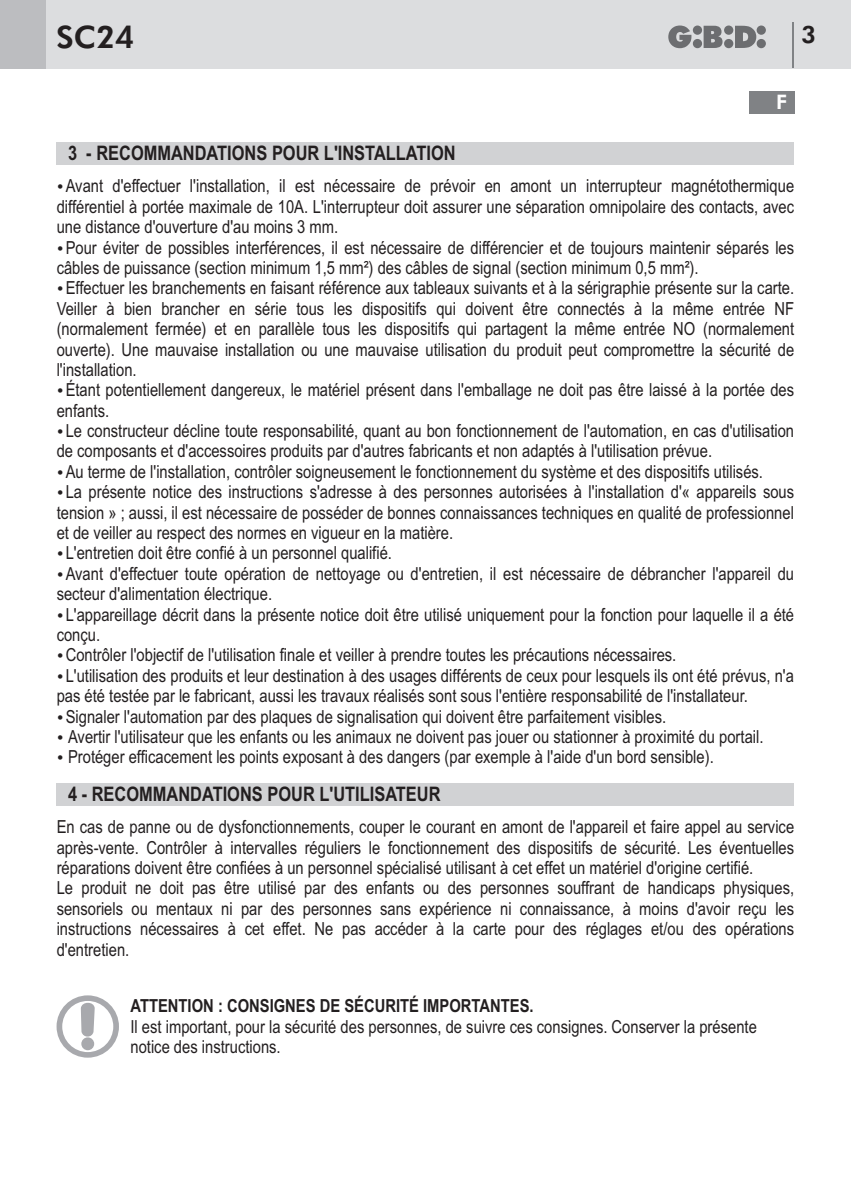
<style>
.page{position:relative;width:851px;height:1191px;background:#fff}
.page>*{position:absolute;margin:0;border:0;box-sizing:border-box;transform-origin:0 0}
.t1{font:800 31px "Futura BT";color:#231f20}
.t2{font:800 24px "Futura BT";color:#231f20}
.t3{font:700 20px "Arial Narrow";color:#231f20}
.t4{font:800 20px "Futura BT";color:#fff}
.t5{font:18px/20.4px "Arial Narrow";color:#231f20}
.t6{font:700 18px "Arial Narrow";color:#231f20}
.t7{font:15.4px "Wingdings";color:#231f20}
</style>
<div class="page">
<div style="left:0;top:0;width:850px;height:68px;background:#dcdddf"></div>
<div style="left:0;top:0;width:45px;height:68px;background:#bcbdc0"></div>
<svg style="left:668px;top:26px;width:97px;height:22px"></svg>
<hr style="left:792px;top:23px;width:2px;height:45px;background:#808285">
<div style="left:748px;top:91px;width:46px;height:22px;background:#808285"></div>
<div style="left:57px;top:142px;width:737px;height:22px;background:#d1d2d4"></div>
<div style="left:57px;top:782px;width:737px;height:23px;background:#d1d2d4"></div>
<svg style="left:80px;top:1002px;width:15px;height:48px"></svg>
<div style="left:57px;top:995px;width:62px;height:62px;border:6px solid #a8a9ad;border-radius:50%"></div>
<h1 class="t1" style="left:56px;top:24px;width:79px">SC24</h1>
<h2 class="t2" style="left:801px;top:24px;width:16px">3</h2>
<p class="t3" style="left:68px;top:146px;width:389px">3 - RECOMMANDATIONS POUR L'INSTALLATION</p>
<p class="t4" style="left:776px;top:94px;width:12px">F</p>
<p class="t5" style="left:57px;top:177px;width:738px;text-align:justify">•Avant d'effectuer l'installation, il est nécessaire de prévoir en amont un interrupteur magnétothermique différentiel à portée maximale de 10A. L'interrupteur doit assurer une séparation omnipolaire des contacts, avec une distance d'ouverture d'au moins 3 mm.</p>
<p class="t5" style="left:57px;top:239px;width:738px">•Pour éviter de possibles interférences, il est nécessaire de différencier et de toujours maintenir séparés les câbles de puissance (section minimum 1,5 mm²) des câbles de signal (section minimum 0,5 mm²).</p>
<p class="t5" style="left:57px;top:279px;width:739px;text-align:justify">•Effectuer les branchements en faisant référence aux tableaux suivants et à la sérigraphie présente sur la carte.<br>Veiller à bien brancher en série tous les dispositifs qui doivent être connectés à la même entrée NF (normalement fermée) et en parallèle tous les dispositifs qui partagent la même entrée NO (normalement ouverte). Une mauvaise installation ou une mauvaise utilisation du produit peut compromettre la sécurité de l'installation.</p>
<p class="t5" style="left:57px;top:381px;width:738px">•Étant potentiellement dangereux, le matériel présent dans l'emballage ne doit pas être laissé à la portée des enfants.</p>
<p class="t5" style="left:57px;top:422px;width:738px">•Le constructeur décline toute responsabilité, quant au bon fonctionnement de l'automation, en cas d'utilisation de composants et d'accessoires produits par d'autres fabricants et non adaptés à l'utilisation prévue.</p>
<p class="t5" style="left:66px;top:463px;width:698px">Au terme de l'installation, contrôler soigneusement le fonctionnement du système et des dispositifs utilisés.</p>
<p class="t5" style="left:66px;top:483px;width:730px">La présente notice des instructions s'adresse à des personnes autorisées à l'installation d'« appareils sous</p>
<p class="t5" style="left:57px;top:504px;width:738px">tension » ; aussi, il est nécessaire de posséder de bonnes connaissances techniques en qualité de professionnel</p>
<p class="t5" style="left:57px;top:524px;width:398px">et de veiller au respect des normes en vigueur en la matière.</p>
<p class="t5" style="left:66px;top:544px;width:328px">L'entretien doit être confié à un personnel qualifié.</p>
<p class="t5" style="left:66px;top:565px;width:730px">Avant d'effectuer toute opération de nettoyage ou d'entretien, il est nécessaire de débrancher l'appareil du</p>
<p class="t5" style="left:57px;top:585px;width:217px">secteur d'alimentation électrique.</p>
<p class="t5" style="left:57px;top:605px;width:739px">•L'appareillage décrit dans la présente notice doit être utilisé uniquement pour la fonction pour laquelle il a été conçu.</p>
<p class="t5" style="left:66px;top:646px;width:729px">Contrôler l'objectif de l'utilisation finale et veiller à prendre toutes les précautions nécessaires.<br>L'utilisation des produits et leur destination à des usages différents de ceux pour lesquels ils ont été prévus, n'a</p>
<p class="t7" style="left:57px;top:710px;width:47px">•</p>
<p class="t5" style="left:57px;top:687px;width:692px">pas été testée par le fabricant, aussi les travaux réalisés sont sous l'entière responsabilité de l'installateur.</p>
<p class="t7" style="left:57px;top:731px;width:47px">•</p>
<p class="t5" style="left:66px;top:707px;width:602px">Signaler l'automation par des plaques de signalisation qui doivent être parfaitement visibles.</p>
<p class="t5" style="left:68px;top:728px;width:697px">Avertir l'utilisateur que les enfants ou les animaux ne doivent pas jouer ou stationner à proximité du portail.<br>Protéger efficacement les points exposant à des dangers (par exemple à l'aide d'un bord sensible).</p>
<p class="t7" style="left:57px;top:751px;width:47px">•</p>
<p class="t3" style="left:68px;top:786px;width:374px">4 - RECOMMANDATIONS POUR L'UTILISATEUR</p>
<p class="t5" style="left:57px;top:818px;width:739px">En cas de panne ou de dysfonctionnements, couper le courant en amont de l'appareil et faire appel au service après-vente. Contrôler à intervalles réguliers le fonctionnement des dispositifs de sécurité. Les éventuelles réparations doivent être confiées à un personnel spécialisé utilisant à cet effet un matériel d'origine certifié.<br>Le produit ne doit pas être utilisé par des enfants ou des personnes souffrant de handicaps physiques, sensoriels ou mentaux ni par des personnes sans expérience ni connaissance, à moins d'avoir reçu les instructions nécessaires à cet effet. Ne pas accéder à la carte pour des réglages et/ou des opérations d'entretien.</p>
<p class="t6" style="left:130px;top:999px;width:404px">ATTENTION : CONSIGNES DE SÉCURITÉ IMPORTANTES.</p>
<p class="t5" style="left:130px;top:1017px;width:627px">Il est important, pour la sécurité des personnes, de suivre ces consignes. Conserver la présente notice des instructions.</p>
</div>
